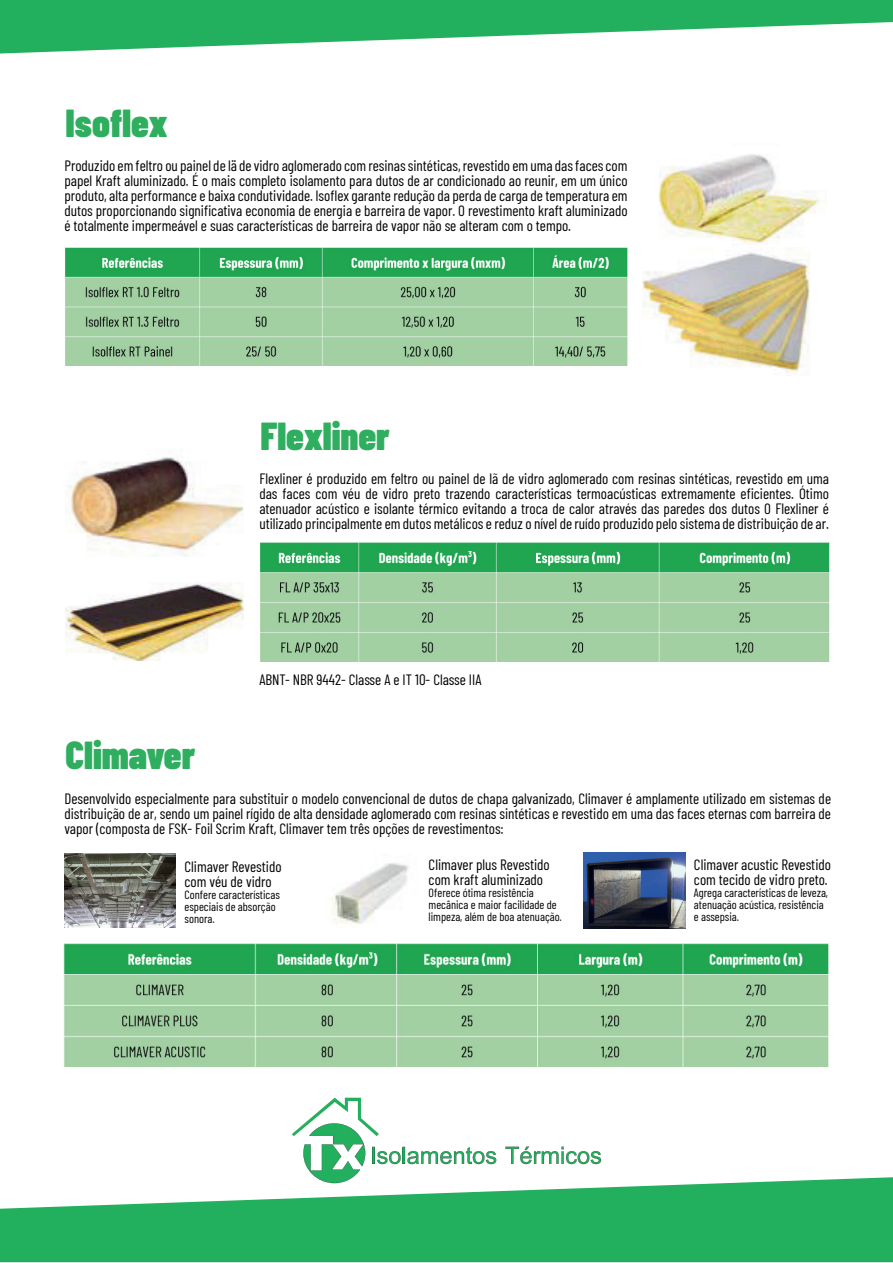
<style>
.page{position:relative;width:893px;height:1263px;background:#fff}
.page>*{position:absolute;margin:0;border:0;box-sizing:border-box;transform-origin:0 0}
.t1{font:900 39px "Barlow Condensed";color:#30ae60}
.t2{font:15px/15px "Barlow Condensed";color:#000001;text-align:justify}
.t3{font:12px/12px "Barlow Condensed";color:#000001}
</style>
<div class="page">
<svg style="left:0;top:1177px;width:893px;height:85px;fill:#23b05e"></svg>
<svg style="left:0;top:0;width:893px;height:54px;fill:#23b05e"></svg>
<svg style="left:292px;top:1098px;width:204px;height:85px"></svg>
<svg style="left:505px;top:1146px;width:96px;height:18px"></svg>
<img style="left:658px;top:154px;width:168px;height:90px">
<img style="left:642px;top:247px;width:168px;height:129px">
<img style="left:65px;top:457px;width:179px;height:100px">
<img style="left:65px;top:582px;width:179px;height:78px">
<img style="left:64px;top:854px;width:111px;height:73px">
<img style="left:332px;top:863px;width:77px;height:62px">
<img style="left:583px;top:853px;width:103px;height:76px">
<img style="left:65px;top:247px;width:563px;height:119px">
<img style="left:260px;top:542px;width:569px;height:119px">
<img style="left:64px;top:943px;width:765px;height:123px">
<p class="t1" style="left:66px;top:95px;width:103px">Isoflex</p>
<p class="t2" style="left:64px;top:157px;width:565px">Produzido em feltro ou painel de lä de vidro aglomerado com resinas sintéticas, revestido em uma das faces com papel Kraft aluminizado. É o mais completo isolamento para dutos de ar condicionado ao reunir, em um único produto, alta performance e baixa condutividade. Isoflex garante redução da perda de carga de temperatura em dutos proporcionando significativa economia de energia e barreira de vapor. O revestimento kraft aluminizado é totalmente impermeável e suas características de barreira de vapor não se alteram com o tempo.</p>
<p class="t1" style="left:261px;top:408px;width:131px">Flexliner</p>
<p class="t2" style="left:259px;top:470px;width:571px">Flexliner é produzido em feltro ou painel de lã de vidro aglomerado com resinas sintéticas, revestido em uma das faces com véu de vidro preto trazendo características termoacústicas extremamente eficientes. Ótimo atenuador acústico e isolante térmico evitando a troca de calor através das paredes dos dutos O Flexliner é utilizado principalmente em dutos metálicos e reduz o nível de ruído produzido pelo sistema de distribuição de ar.</p>
<p class="t2" style="left:259px;top:671px;width:224px">ABNT- NBR 9442- Classe A e IT 10- Classe IIA</p>
<p class="t1" style="left:66px;top:728px;width:131px">Climaver</p>
<p class="t2" style="left:64px;top:790px;width:768px">Desenvolvido especialmente para substituir o modelo convencional de dutos de chapa galvanizado, Climaver é amplamente utilizado em sistemas de distribuição de ar, sendo um painel rígido de alta densidade aglomerado com resinas sintéticas e revestido em uma das faces eternas com barreira de vapor (composta de FSK- Foil Scrim Kraft, Climaver tem três opções de revestimentos:</p>
<p class="t2" style="left:185px;top:858px;width:99px">Climaver Revestido com véu de vidro</p>
<p class="t3" style="left:185px;top:887px;width:97px">Confere características especiais de absorção sonora.</p>
<p class="t2" style="left:429px;top:856px;width:123px">Climaver plus Revestido com kraft aluminizado</p>
<p class="t3" style="left:429px;top:886px;width:135px">Oferece ótima resistência mecânica e maior facilidade de limpeza, além de boa atenuação.</p>
<p class="t2" style="left:694px;top:856px;width:139px">Climaver acustic Revestido com tecido de vidro preto.</p>
<p class="t3" style="left:694px;top:886px;width:136px">Agrega características de leveza, atenuação acústica, resistência e assepsia.</p>
</div>
